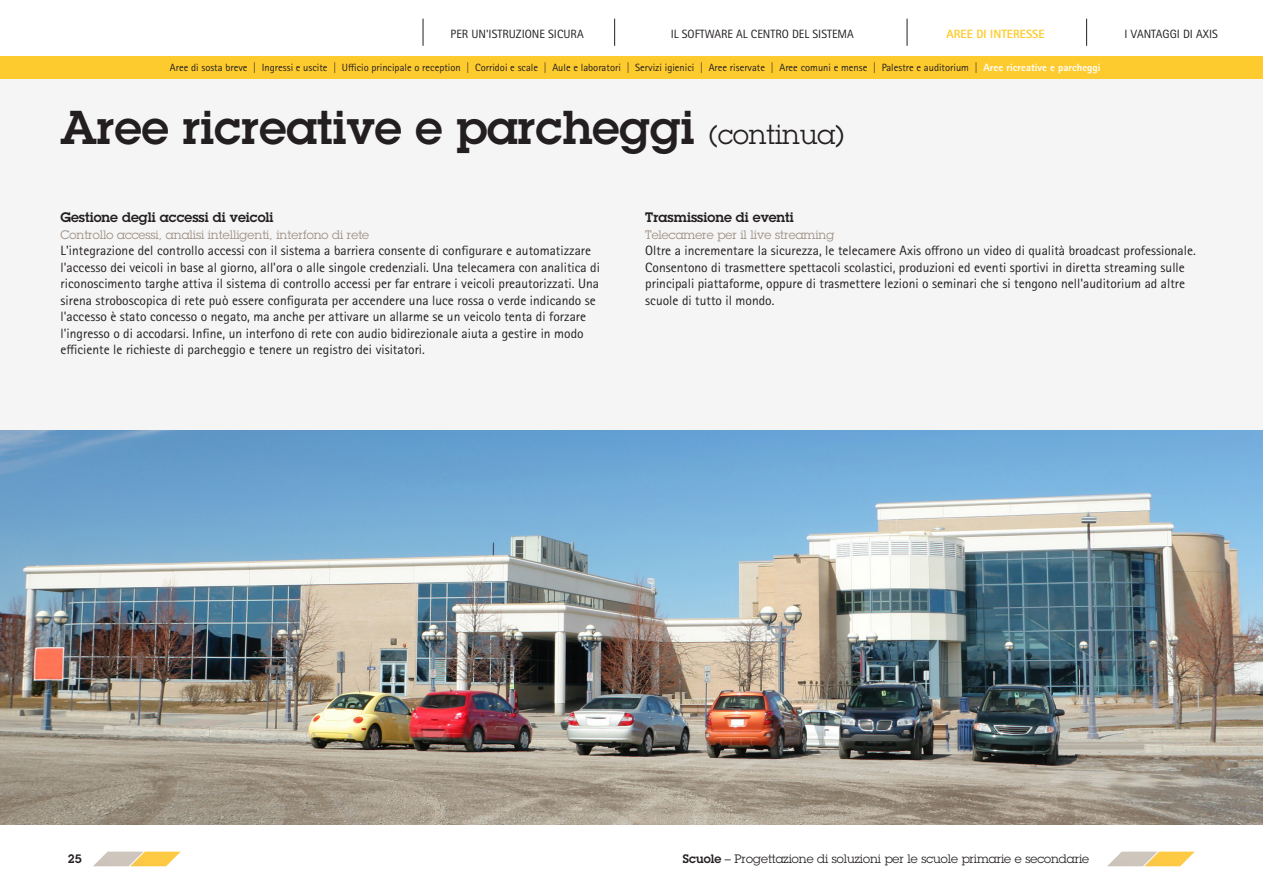
<style>
.page{position:relative;width:1263px;height:893px;background:#fff}
.page>*{position:absolute;margin:0;border:0;box-sizing:border-box;transform-origin:0 0}
.t1{font:600 46.5px "Lubalin Graph ECG";color:#231f20}
.t2{font:13.5px/16.5px "Rotis Sans Serif Pro";color:#231f20}
.t3{font:600 13.5px "Lubalin Graph ECG";color:#231f20}
.t4{font:12px "Lubalin Graph ECG";color:#998b7d}
.t5{font:12px "Rotis Sans Serif Pro";color:#231f20}
.t6{font:12px "Lubalin Graph ECG";color:#231f20}
.t7{font:800 12px "Rotis Sans Serif Pro";color:#fecb2f}
.t8{font:600 12px "Lubalin Graph ECG";color:#231f20}
.t9{font:10.5px "Rotis Sans Serif Pro";color:#231f20}
.s1{font-weight:800;color:#fff}
.s2{font-weight:400;font-size:27px}
.s3{font-weight:600}
</style>
<div class="page">
<div style="left:0;top:68px;width:1263px;height:757px;background:#f5f5f6"></div>
<svg style="left:93px;top:852px;width:88px;height:14px"></svg>
<svg style="left:1107px;top:852px;width:88px;height:14px"></svg>
<img style="left:0;top:431px;width:1263px;height:394px">
<svg style="left:423px;top:19px;width:1px;height:27px"></svg>
<svg style="left:614px;top:19px;width:1px;height:27px"></svg>
<svg style="left:907px;top:19px;width:1px;height:27px"></svg>
<svg style="left:1086px;top:19px;width:1px;height:27px"></svg>
<div style="left:0;top:56px;width:1263px;height:23px;background:#fecb2f"></div>
<p class="t5" style="left:451px;top:27px;width:135px">PER UN'ISTRUZIONE SICURA</p>
<p class="t5" style="left:671px;top:27px;width:185px">IL SOFTWARE AL CENTRO DEL SISTEMA</p>
<p class="t7" style="left:946px;top:26px;width:100px">AREE DI INTERESSE</p>
<p class="t5" style="left:1124px;top:27px;width:95px">I VANTAGGI DI AXIS</p>
<p class="t9" style="left:170px;top:61px;width:932px">Aree di sosta breve | Ingressi e uscite | Ufficio principale o reception | Corridoi e scale | Aule e laboratori | Servizi igienici | Aree riservate | Aree comuni e mense | Palestre e auditorium | <span class="s1">Aree ricreative e parcheggi</span></p>
<p class="t1" style="left:61px;top:97px;width:785px">Aree ricreative e parcheggi <span class="s2">(continua)</span></p>
<p class="t3" style="left:61px;top:209px;width:215px">Gestione degli accessi di veicoli</p>
<p class="t4" style="left:61px;top:227px;width:310px">Controllo accessi, analisi intelligenti, interfono di rete</p>
<p class="t2" style="left:61px;top:243px;width:541px">L'integrazione del controllo accessi con il sistema a barriera consente di configurare e automatizzare l'accesso dei veicoli in base al giorno, all'ora o alle singole credenziali. Una telecamera con analitica di riconoscimento targhe attiva il sistema di controllo accessi per far entrare i veicoli preautorizzati. Una sirena stroboscopica di rete può essere configurata per accendere una luce rossa o verde indicando se l'accesso è stato concesso o negato, ma anche per attivare un allarme se un veicolo tenta di forzare l'ingresso o di accodarsi. Infine, un interfono di rete con audio bidirezionale aiuta a gestire in modo efficiente le richieste di parcheggio e tenere un registro dei visitatori.</p>
<p class="t3" style="left:645px;top:209px;width:150px">Trasmissione di eventi</p>
<p class="t4" style="left:645px;top:227px;width:191px">Telecamere per il live streaming</p>
<p class="t2" style="left:645px;top:243px;width:552px">Oltre a incrementare la sicurezza, le telecamere Axis offrono un video di qualità broadcast professionale.<br>Consentono di trasmettere spettacoli scolastici, produzioni ed eventi sportivi in diretta streaming sulle principali piattaforme, oppure di trasmettere lezioni o seminari che si tengono nell'auditorium ad altre scuole di tutto il mondo.</p>
<p class="t8" style="left:68px;top:851px;width:15px">25</p>
<p class="t6" style="left:683px;top:851px;width:408px"><span class="s3">Scuole</span> – Progettazione di soluzioni per le scuole primarie e secondarie</p>
</div>
